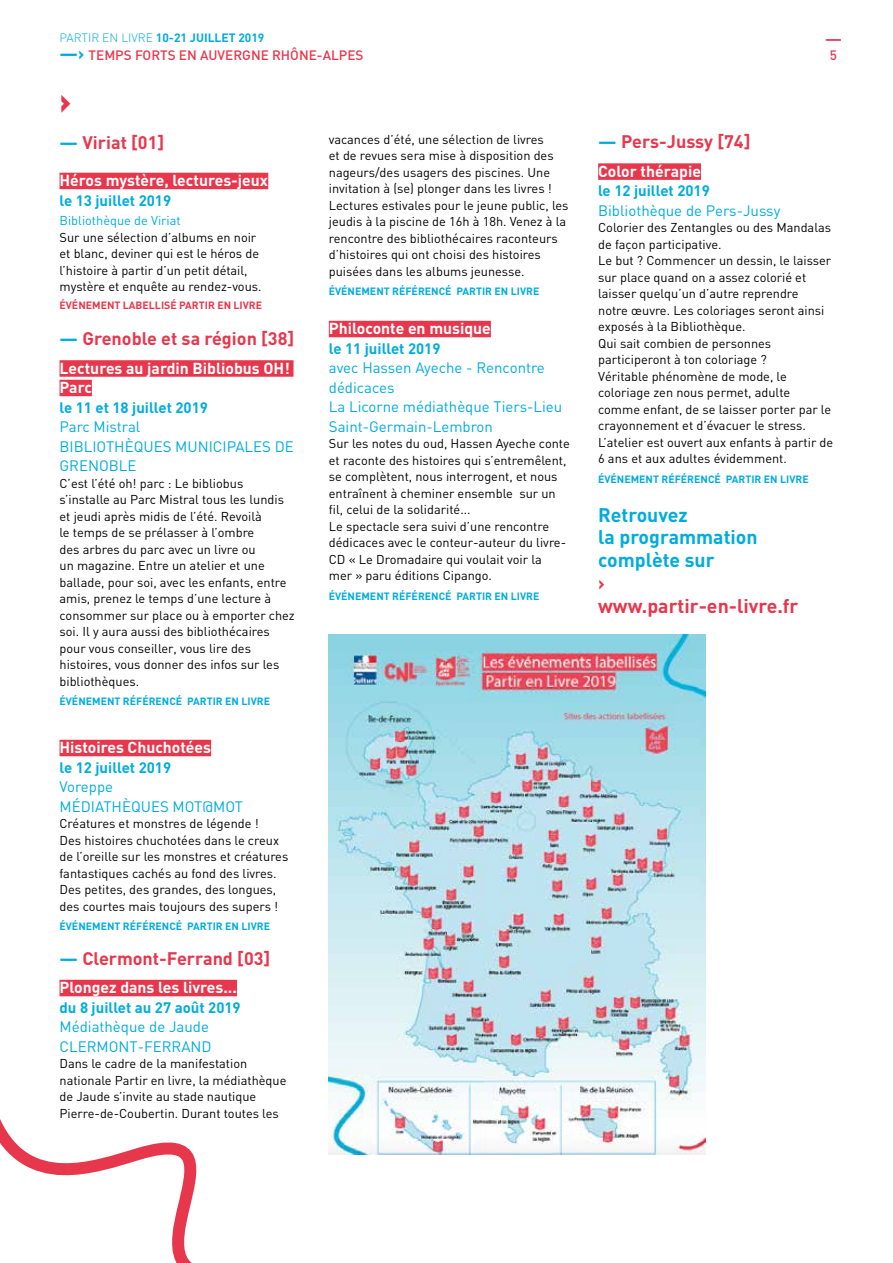
<style>
.page{position:relative;width:893px;height:1263px;background:#fff}
.page>*{position:absolute;margin:0;border:0;box-sizing:border-box;transform-origin:0 0}
.t1{font:900 33px "DIN";color:#e7374c}
.t2{font:700 19.5px/22.5px "DIN";color:#00acdd}
.t3{font:700 19.5px/22.5px "DIN";color:#e7374c}
.t4{font:700 18px "DIN";color:#e7374c}
.t5{font:500 18px "DIN";color:#e7374c}
.t6{font:700 15.75px/19.5px "DIN";color:#fff}
.t7{font:15px/19.5px "DIN";color:#00acdd}
.t8{font:700 15px "DIN";color:#00acdd}
.t9{font:500 13.5px "DIN";color:#e7374c}
.t10{font:12.75px/16.5px "DIN";color:#000}
.t11{font:12.75px "DIN";color:#00acdd}
.t12{font:700 12px "DIN";color:#00acdd}
.t13{font:700 10.5px "DIN";color:#00acdd}
.t14{font:700 10.5px "DIN";color:#e7374c}
.s1{font-weight:300}
.s2{font-weight:700;font-size:18px;color:#00acdd}
.s3{color:#00acdd}
</style>
<div class="page">
<div style="left:60px;top:173px;width:208px;height:16px;background:#e7374c"></div>
<div style="left:60px;top:360px;width:234px;height:17px;background:#e7374c"></div>
<div style="left:60px;top:380px;width:32px;height:16px;background:#e7374c"></div>
<div style="left:60px;top:740px;width:151px;height:16px;background:#e7374c"></div>
<div style="left:60px;top:980px;width:177px;height:16px;background:#e7374c"></div>
<div style="left:329px;top:321px;width:162px;height:16px;background:#e7374c"></div>
<img style="left:329px;top:634px;width:377px;height:520px">
<div style="left:598px;top:163px;width:103px;height:17px;background:#e7374c"></div>
<svg style="left:0;top:1105px;width:577px;height:158px"></svg>
<p class="t12" style="left:60px;top:29px;width:206px"><span class="s1">PARTIR EN LIVRE</span> 10-21 JUILLET 2019</p>
<p class="t9" style="left:60px;top:46px;width:305px"><span class="s2">—›</span> TEMPS FORTS EN AUVERGNE RHÔNE-ALPES</p>
<h1 class="t1" style="left:60px;top:79px;width:13px">›</h1>
<h3 class="t4" style="left:60px;top:130px;width:106px"><span class="s3">—</span> Viriat [01]</h3>
<p class="t6" style="left:60px;top:170px;width:210px">Héros mystère, lectures-jeux</p>
<p class="t8" style="left:60px;top:190px;width:113px">le 13 juillet 2019</p>
<p class="t11" style="left:60px;top:213px;width:123px">Bibliothèque de Viriat</p>
<p class="t10" style="left:60px;top:229px;width:204px">Sur une sélection d’albums en noir et blanc, deviner qui est le héros de l’histoire à partir d’un petit détail, mystère et enquête au rendez-vous.</p>
<p class="t14" style="left:60px;top:299px;width:204px">ÉVÉNEMENT LABELLISÉ PARTIR EN LIVRE</p>
<h3 class="t4" style="left:60px;top:327px;width:236px"><span class="s3">—</span> Grenoble et sa région [38]</h3>
<p class="t6" style="left:60px;top:358px;width:232px">Lectures au jardin Bibliobus OH!<br>Parc</p>
<p class="t8" style="left:60px;top:397px;width:150px">le 11 et 18 juillet 2019</p>
<p class="t7" style="left:60px;top:417px;width:236px">Parc Mistral<br>BIBLIOTHÈQUES MUNICIPALES DE<br>GRENOBLE</p>
<p class="t10" style="left:60px;top:475px;width:237px">C’est l’été oh! parc : Le bibliobus s’installe au Parc Mistral tous les lundis et jeudi après midis de l’été. Revoilà<br>le temps de se prélasser à l’ombre<br>des arbres du parc avec un livre ou<br>un magazine. Entre un atelier et une ballade, pour soi, avec les enfants, entre amis, prenez le temps d’une lecture à consommer sur place ou à emporter chez soi. Il y aura aussi des bibliothécaires pour vous conseiller, vous lire des histoires, vous donner des infos sur les bibliothèques.</p>
<p class="t13" style="left:60px;top:695px;width:212px">ÉVÉNEMENT RÉFÉRENCÉ PARTIR EN LIVRE</p>
<p class="t6" style="left:60px;top:737px;width:153px">Histoires Chuchotées</p>
<p class="t8" style="left:60px;top:757px;width:113px">le 12 juillet 2019</p>
<p class="t7" style="left:60px;top:777px;width:185px">Voreppe<br>MÉDIATHÈQUES MOT@MOT</p>
<p class="t10" style="left:60px;top:815px;width:230px">Créatures et monstres de légende !<br>Des histoires chuchotées dans le creux de l’oreille sur les monstres et créatures fantastiques cachés au fond des livres.<br>Des petites, des grandes, des longues, des courtes mais toujours des supers !</p>
<p class="t13" style="left:60px;top:920px;width:212px">ÉVÉNEMENT RÉFÉRENCÉ PARTIR EN LIVRE</p>
<h3 class="t4" style="left:60px;top:946px;width:212px"><span class="s3">—</span> Clermont-Ferrand [03]</h3>
<p class="t6" style="left:60px;top:977px;width:179px">Plongez dans les livres...</p>
<p class="t8" style="left:60px;top:997px;width:183px">du 8 juillet au 27 août 2019</p>
<p class="t7" style="left:60px;top:1017px;width:154px">Médiathèque de Jaude<br>CLERMONT-FERRAND</p>
<p class="t10" style="left:60px;top:1055px;width:228px">Dans le cadre de la manifestation nationale Partir en livre, la médiathèque de Jaude s’invite au stade nautique Pierre-de-Coubertin. Durant toutes les</p>
<p class="t10" style="left:329px;top:131px;width:241px">vacances d’été, une sélection de livres<br>et de revues sera mise à disposition des nageurs/des usagers des piscines. Une invitation à (se) plonger dans les livres !<br>Lectures estivales pour le jeune public, les jeudis à la piscine de 16h à 18h. Venez à la rencontre des bibliothécaires raconteurs d’histoires qui ont choisi des histoires puisées dans les albums jeunesse.</p>
<p class="t13" style="left:329px;top:285px;width:212px">ÉVÉNEMENT RÉFÉRENCÉ PARTIR EN LIVRE</p>
<p class="t6" style="left:329px;top:318px;width:164px">Philoconte en musique</p>
<p class="t8" style="left:329px;top:339px;width:113px">le 11 juillet 2019</p>
<p class="t7" style="left:329px;top:358px;width:235px">avec Hassen Ayeche - Rencontre dédicaces<br>La Licorne médiathèque Tiers-Lieu<br>Saint-Germain-Lembron</p>
<p class="t10" style="left:329px;top:435px;width:242px">Sur les notes du oud, Hassen Ayeche conte et raconte des histoires qui s’entremêlent, se complètent, nous interrogent, et nous entraînent à cheminer ensemble sur un fil, celui de la solidarité...<br>Le spectacle sera suivi d’une rencontre dédicaces avec le conteur-auteur du livre-CD « Le Dromadaire qui voulait voir la<br>mer » paru éditions Cipango.</p>
<p class="t13" style="left:329px;top:589px;width:212px">ÉVÉNEMENT RÉFÉRENCÉ PARTIR EN LIVRE</p>
<h3 class="t5" style="left:825px;top:27px;width:19px">—</h3>
<p class="t9" style="left:830px;top:46px;width:9px">5</p>
<h3 class="t4" style="left:598px;top:130px;width:154px"><span class="s3">—</span> Pers-Jussy [74]</h3>
<p class="t6" style="left:598px;top:161px;width:104px">Color thérapie</p>
<p class="t8" style="left:598px;top:181px;width:113px">le 12 juillet 2019</p>
<p class="t7" style="left:598px;top:200px;width:184px">Bibliothèque de Pers-Jussy</p>
<p class="t10" style="left:598px;top:219px;width:237px">Colorier des Zentangles ou des Mandalas de façon participative.<br>Le but ? Commencer un dessin, le laisser sur place quand on a assez colorié et laisser quelqu’un d’autre reprendre<br>notre œuvre. Les coloriages seront ainsi exposés à la Bibliothèque.<br>Qui sait combien de personnes participeront à ton coloriage ?<br>Véritable phénomène de mode, le coloriage zen nous permet, adulte comme enfant, de se laisser porter par le crayonnement et d’évacuer le stress.<br>L’atelier est ouvert aux enfants à partir de 6 ans et aux adultes évidemment.</p>
<p class="t13" style="left:598px;top:472px;width:212px">ÉVÉNEMENT RÉFÉRENCÉ PARTIR EN LIVRE</p>
<h2 class="t2" style="left:598px;top:503px;width:161px">Retrouvez<br>la programmation complète sur</h2>
<h2 class="t3" style="left:598px;top:571px;width:202px">› www.partir-en-livre.fr</h2>
</div>
